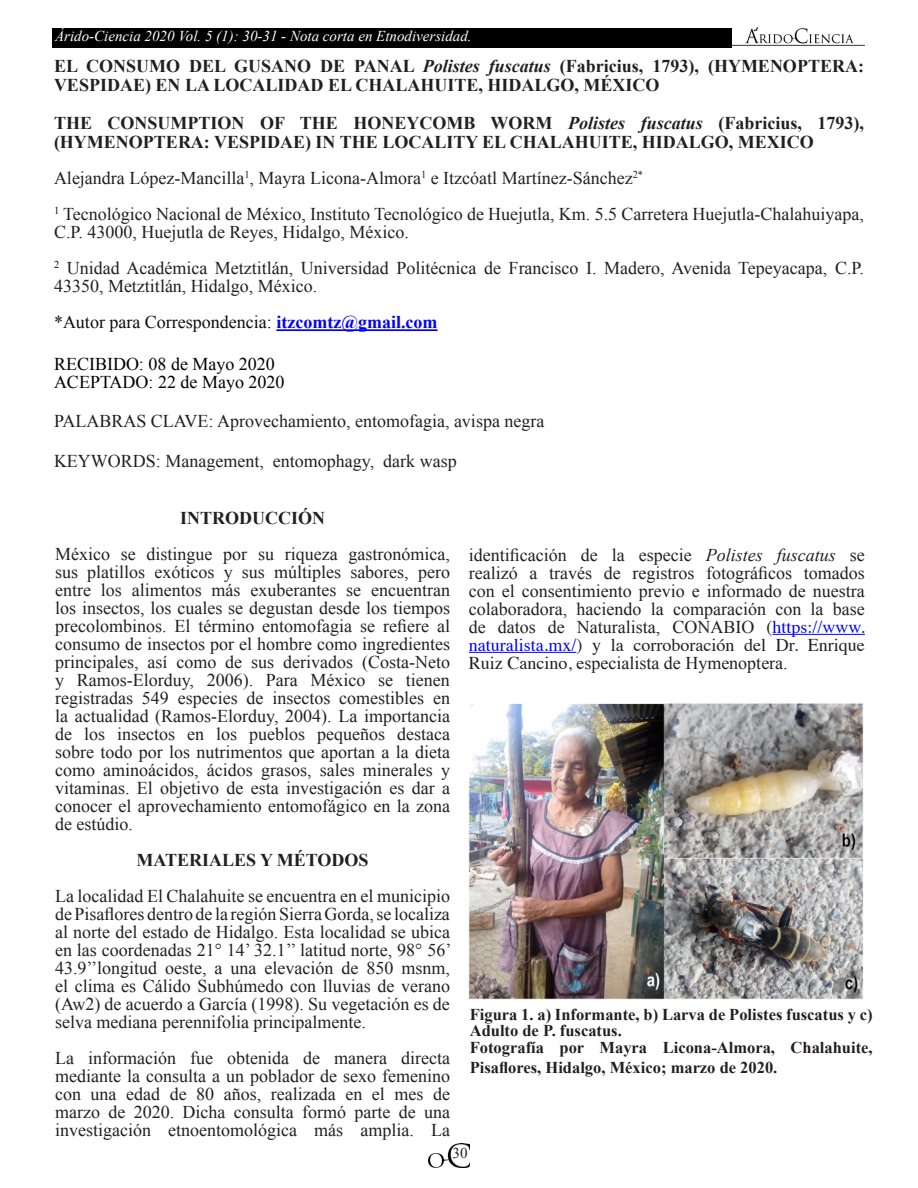
<style>
.page{position:relative;width:918px;height:1188px;background:#fff}
.page>*{position:absolute;margin:0;border:0;box-sizing:border-box;transform-origin:0 0}
.Heading_2{font:18px/18px "Times New Roman";color:#231f20;text-align:justify}
.t1{font:700 18px/19.5px "Times New Roman";color:#231f20}
.t2{font:18px "Times New Roman";color:#0d0d0d}
.t3{font:18px "Times New Roman";color:#000}
.t4{font:700 16.5px/16.5px "Times New Roman";color:#231f20}
.t5{font:italic 15px "Times New Roman";color:#fff}
.t6{font:15px "Times New Roman";color:#231f20}
.s1{font-style:italic}
.s2{font-weight:700;color:#00f}
.s3{font-family:"Times"}
.s4{font-family:"Times";color:#00f}
</style>
<div class="page">
<div style="left:52px;top:28px;width:680px;height:19px;background:#000"></div>
<img style="left:429px;top:1144px;width:41px;height:24px">
<img style="left:732px;top:28px;width:133px;height:18px">
<hr style="left:276px;top:329px;width:162px;height:2px;background:#00f">
<hr style="left:773px;top:634px;width:92px;height:1px;background:#00f">
<hr style="left:469px;top:652px;width:107px;height:1px;background:#00f">
<img style="left:469px;top:703px;width:394px;height:296px">
<p class="t5" style="left:55px;top:25px;width:418px">Árido-Ciencia 2020 Vol. 5 (1): 30-31 - Nota corta en Etnodiversidad.</p>
<p class="t1" style="left:54px;top:55px;width:811px">EL CONSUMO DEL GUSANO DE PANAL <span class="s1">Polistes fuscatus</span> (Fabricius, 1793), (HYMENOPTERA:<br>VESPIDAE) EN LA LOCALIDAD EL CHALAHUITE, HIDALGO, MÉXICO</p>
<p class="t1" style="left:54px;top:112px;width:812px">THE CONSUMPTION OF THE HONEYCOMB WORM <span class="s1">Polistes fuscatus</span> (Fabricius, 1793), (HYMENOPTERA: VESPIDAE) IN THE LOCALITY EL CHALAHUITE, HIDALGO, MEXICO</p>
<p class="Heading_2" style="left:54px;top:169px;width:591px">Alejandra López-Mancilla<sup>1</sup>, Mayra Licona-Almora<sup>1</sup> e Itzcóatl Martínez-Sánchez<sup>2*</sup></p>
<p class="Heading_2" style="left:54px;top:205px;width:812px"><sup>1</sup> Tecnológico Nacional de México, Instituto Tecnológico de Huejutla, Km. 5.5 Carretera Huejutla-Chalahuiyapa,<br>C.P. 43000, Huejutla de Reyes, Hidalgo, México.</p>
<p class="Heading_2" style="left:54px;top:259px;width:812px"><sup>2</sup> Unidad Académica Metztitlán, Universidad Politécnica de Francisco I. Madero, Avenida Tepeyacapa, C.P.<br>43350, Metztitlán, Hidalgo, México.</p>
<p class="t2" style="left:54px;top:310px;width:385px">*Autor para Correspondencia: <span class="s2">itzcomtz@gmail.com</span></p>
<p class="t3" style="left:54px;top:351px;width:222px">RECIBIDO: 08 de Mayo 2020</p>
<p class="t3" style="left:54px;top:369px;width:232px">ACEPTADO: 22 de Mayo 2020</p>
<p class="Heading_2" style="left:54px;top:412px;width:492px">PALABRAS CLAVE: Aprovechamiento, entomofagia, avispa negra</p>
<p class="Heading_2" style="left:54px;top:451px;width:404px">KEYWORDS: Management, entomophagy, dark wasp</p>
<p class="t1" style="left:180px;top:507px;width:146px">INTRODUCCIÓN</p>
<p class="Heading_2" style="left:55px;top:544px;width:396px">México se distingue por su riqueza gastronómica, sus platillos exóticos y sus múltiples sabores, pero entre los alimentos más exuberantes se encuentran los insectos, los cuales se degustan desde los tiempos precolombinos. El término entomofagia se refiere al consumo de insectos por el hombre como ingredientes principales, así como de sus derivados (Costa-Neto y Ramos-Elorduy, 2006). Para México se tienen registradas 549 especies de insectos comestibles en la actualidad (Ramos-Elorduy, 2004). La importancia de los insectos en los pueblos pequeños destaca sobre todo por los nutrimentos que aportan a la dieta como aminoácidos, ácidos grasos, sales minerales y vitaminas. El objetivo de esta investigación es dar a conocer el aprovechamiento entomofágico en la zona de estúdio.</p>
<p class="t1" style="left:137px;top:849px;width:234px">MATERIALES Y MÉTODOS</p>
<p class="Heading_2" style="left:55px;top:886px;width:398px">La localidad El Chalahuite se encuentra en el municipio de Pisaflores dentro de la región Sierra Gorda, se localiza al norte del estado de Hidalgo. Esta localidad se ubica en las coordenadas 21° 14’ 32.1’’ latitud norte, 98° 56’ 43.9’’longitud oeste, a una elevación de 850 msnm, el clima es Cálido Subhúmedo con lluvias de verano (Aw2) de acuerdo a García (1998). Su vegetación es de selva mediana perennifolia principalmente.</p>
<p class="Heading_2" style="left:55px;top:1048px;width:396px">La información fue obtenida de manera directa mediante la consulta a un poblador de sexo femenino con una edad de 80 años, realizada en el mes de marzo de 2020. Dicha consulta formó parte de una investigación etnoentomológica más amplia. La</p>
<p class="Heading_2" style="left:469px;top:546px;width:398px">identificación de la especie <span class="s1">Polistes fuscatus</span> se realizó a través de registros fotográficos tomados con el consentimiento previo e informado de nuestra colaboradora, haciendo la comparación con la base de datos de Naturalista, CONABIO <span class="s3">(</span><span class="s4">https://www. naturalista.mx/</span><span class="s3">) y la corroboración del Dr. Enrique Ruiz Cancino, e</span>specialista de Hymenoptera.</p>
<p class="t4" style="left:470px;top:1006px;width:404px">Figura 1. a) Informante, b) Larva de Polistes fuscatus y c)<br>Adulto de P. fuscatus.</p>
<p class="t4" style="left:470px;top:1037px;width:404px;line-height:19.8px">Fotografía por Mayra Licona-Almora, Chalahuite,<br>Pisaflores, Hidalgo, México; marzo de 2020.</p>
<p class="t6" style="left:453px;top:1143px;width:16px">30</p>
</div>
